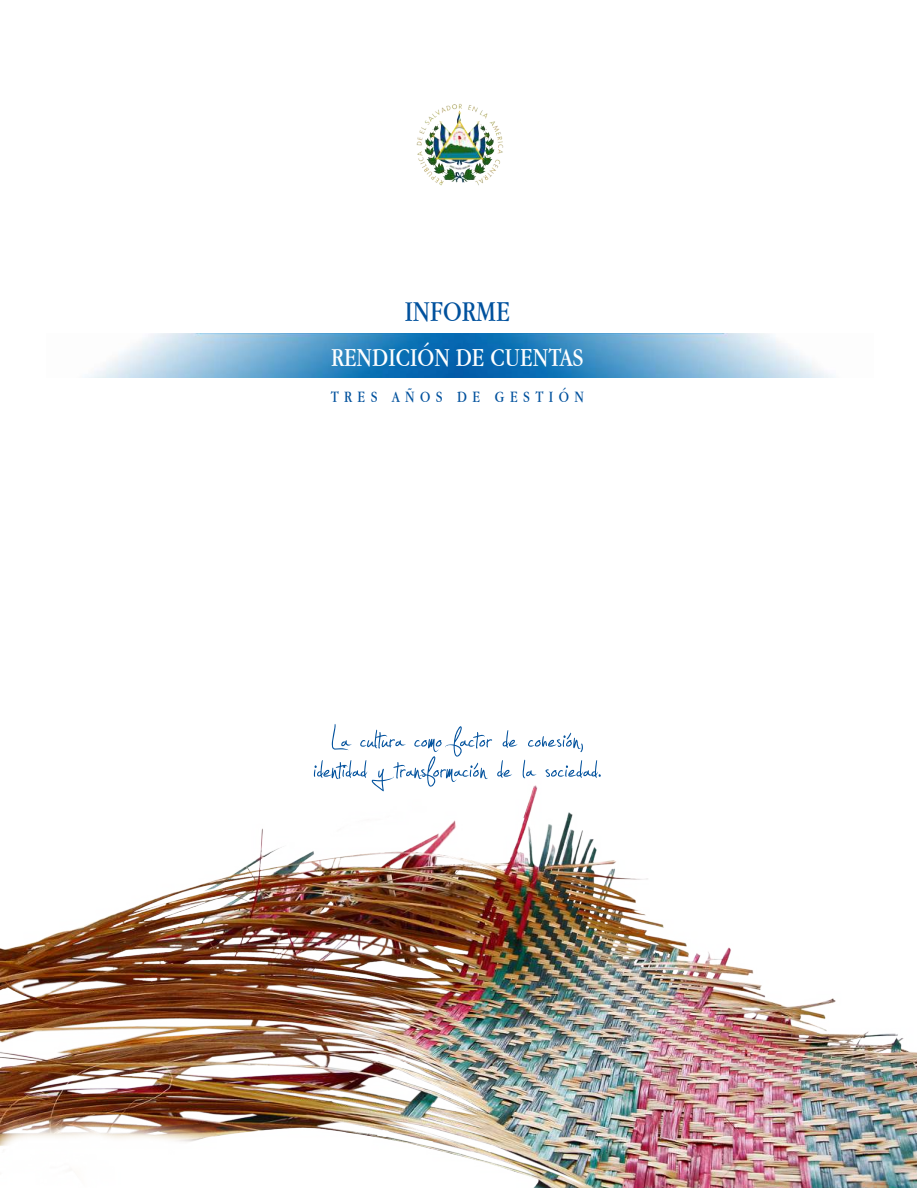
<style>
.page{position:relative;width:918px;height:1188px;background:#fff}
.page>*{position:absolute;margin:0;border:0;box-sizing:border-box;transform-origin:0 0}
.t1{font:54px "Jellyka Estrya's Handwriting";letter-spacing:.01em;color:#00519d}
.t2{font:30px "Apple Garamond";color:#00519d}
.t3{font:27px "Apple Garamond";color:#fff}
.t4{font:16.5px "Apple Garamond";letter-spacing:.33em;color:#00519d}
</style>
<div class="page">
<img style="left:460px;top:333px;width:375px;height:44px">
<img style="left:0;top:785px;width:916px;height:403px">
<img style="left:416px;top:103px;width:88px;height:83px">
<svg style="left:85px;top:333px;width:375px;height:44px;background:#75add4"></svg>
<p class="t2" style="left:405px;top:294px;width:107px">INFORME</p>
<p class="t3" style="left:331px;top:342px;width:254px">RENDICIÓN DE CUENTAS</p>
<p class="t4" style="left:331px;top:387px;width:255px">TRES AÑOS DE GESTIÓN</p>
<p class="t1" style="left:331px;top:717px;width:255px">La cultura como factor de cohesión,</p>
<p class="t1" style="left:313px;top:747px;width:290px">identidad y transformación de la sociedad.</p>
</div>
